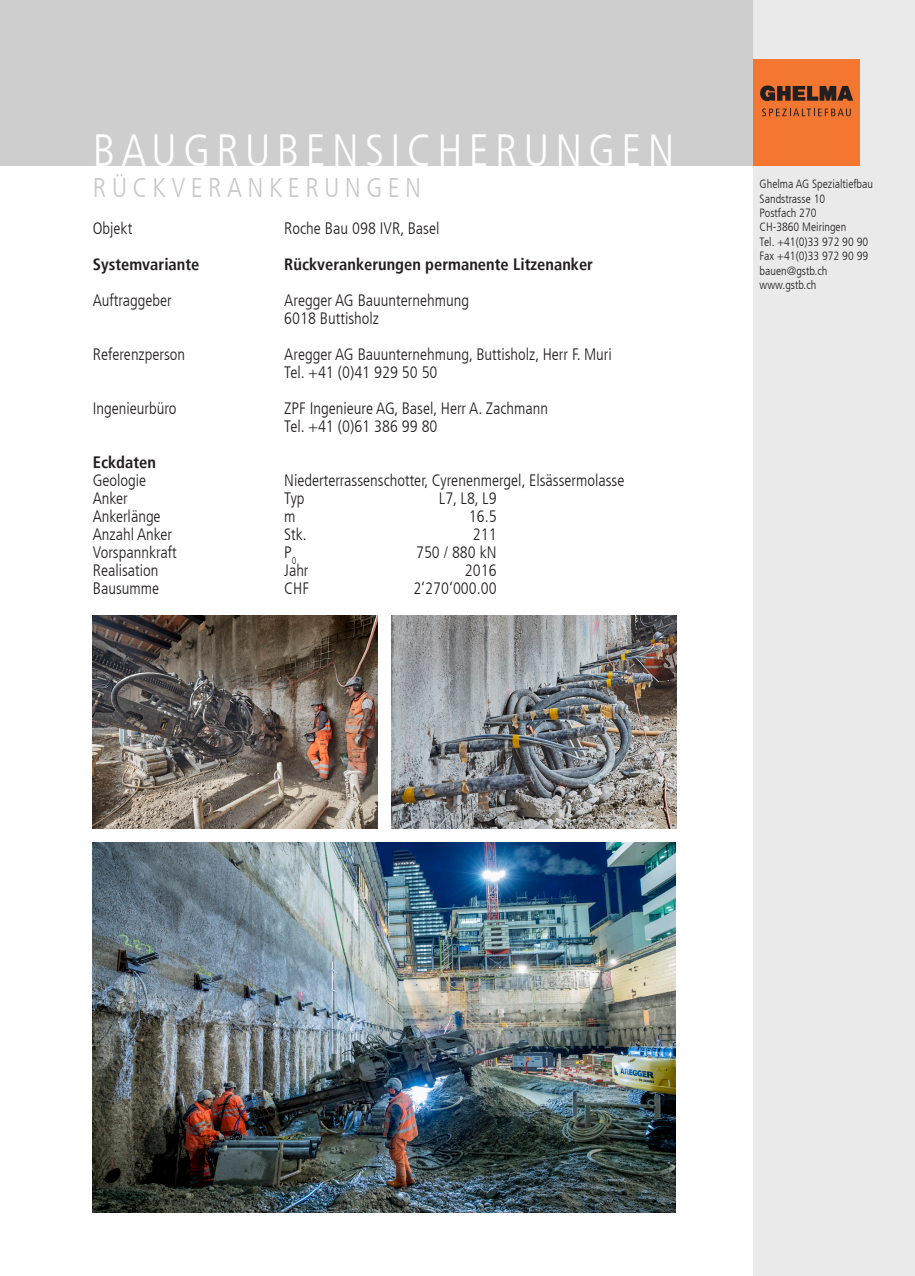
<style>
.page{position:relative;width:915px;height:1276px;background:#fff}
.page>*{position:absolute;margin:0;border:0;box-sizing:border-box;transform-origin:0 0}
.t1{font:300 condensed 45px "Frutiger LT";letter-spacing:.14em;color:#fff}
.t2{font:300 condensed 27px "Frutiger LT";letter-spacing:.2em;color:#c9c9c9}
.t3{font:300 condensed 16.5px/18px "Frutiger LT";color:#231f20}
.t4{font:700 condensed 16.5px "Frutiger LT";color:#231f20}
.t5{font:300 condensed 12px "Frutiger LT";color:#231f20}
</style>
<div class="page">
<div style="left:0;top:0;width:753px;height:166px;background:#c9c9c9"></div>
<div style="left:753px;top:0;width:161px;height:1276px;background:#e8e8e8"></div>
<div style="left:753px;top:59px;width:106px;height:107px;background:#f37730"></div>
<svg style="left:760px;top:85px;width:92px;height:16px"></svg>
<svg style="left:762px;top:108px;width:88px;height:8px"></svg>
<img style="left:93px;top:615px;width:285px;height:214px">
<img style="left:391px;top:615px;width:285px;height:214px">
<img style="left:93px;top:842px;width:582px;height:370px">
<p class="t1" style="left:93px;top:125px;width:583px">BAUGRUBENSICHERUNGEN</p>
<p class="t2" style="left:93px;top:172px;width:330px">RÜCKVERANKERUNGEN</p>
<p class="t5" style="left:759px;top:177px;width:115px">Ghelma AG Spezialtiefbau</p>
<p class="t5" style="left:759px;top:192px;width:67px">Sandstrasse 10</p>
<p class="t5" style="left:759px;top:206px;width:58px">Postfach 270</p>
<p class="t5" style="left:759px;top:220px;width:88px">CH-3860 Meiringen</p>
<p class="t5" style="left:759px;top:235px;width:110px">Tel. +41(0)33 972 90 90</p>
<p class="t5" style="left:759px;top:249px;width:110px">Fax +41(0)33 972 90 99</p>
<p class="t5" style="left:759px;top:264px;width:69px">bauen@gstb.ch</p>
<p class="t5" style="left:759px;top:278px;width:58px">www.gstb.ch</p>
<p class="t3" style="left:93px;top:220px;width:41px">Objekt</p>
<p class="t3" style="left:284px;top:220px;width:157px">Roche Bau 098 IVR, Basel</p>
<p class="t4" style="left:93px;top:254px;width:108px">Systemvariante</p>
<p class="t4" style="left:284px;top:254px;width:310px">Rückverankerungen permanente Litzenanker</p>
<p class="t3" style="left:93px;top:292px;width:80px">Auftraggeber</p>
<p class="t3" style="left:284px;top:292px;width:186px">Aregger AG Bauunternehmung</p>
<p class="t3" style="left:284px;top:310px;width:96px">6018 Buttisholz</p>
<p class="t3" style="left:93px;top:346px;width:94px">Referenzperson</p>
<p class="t3" style="left:284px;top:346px;width:329px">Aregger AG Bauunternehmung, Buttisholz, Herr F. Muri<br>Tel. +41 (0)41 929 50 50</p>
<p class="t3" style="left:93px;top:400px;width:85px">Ingenieurbüro</p>
<p class="t3" style="left:284px;top:400px;width:265px">ZPF Ingenieure AG, Basel, Herr A. Zachmann</p>
<p class="t3" style="left:284px;top:418px;width:155px">Tel. +41 (0)61 386 99 80</p>
<p class="t4" style="left:93px;top:452px;width:65px">Eckdaten</p>
<p class="t3" style="left:93px;top:472px;width:55px">Geologie</p>
<p class="t3" style="left:284px;top:472px;width:341px">Niederterrassenschotter, Cyrenenmergel, Elsässermolasse</p>
<p class="t3" style="left:93px;top:490px;width:36px">Anker</p>
<p class="t3" style="left:284px;top:490px;width:22px">Typ</p>
<p class="t3" style="left:439px;top:490px;width:59px">L7, L8, L9</p>
<p class="t3" style="left:93px;top:508px;width:69px">Ankerlänge</p>
<p class="t3" style="left:284px;top:508px;width:13px">m</p>
<p class="t3" style="left:468px;top:508px;width:29px">16.5</p>
<p class="t3" style="left:93px;top:526px;width:81px">Anzahl Anker</p>
<p class="t3" style="left:284px;top:526px;width:24px">Stk.</p>
<p class="t3" style="left:472px;top:526px;width:25px">211</p>
<p class="t3" style="left:93px;top:544px;width:85px">Vorspannkraft</p>
<p class="t3" style="left:284px;top:544px;width:14px">P<sub>0</sub></p>
<p class="t3" style="left:416px;top:544px;width:82px">750 / 880 kN</p>
<p class="t3" style="left:93px;top:562px;width:67px">Realisation</p>
<p class="t3" style="left:284px;top:562px;width:26px">Jahr</p>
<p class="t3" style="left:465px;top:562px;width:33px">2016</p>
<p class="t3" style="left:93px;top:580px;width:68px">Bausumme</p>
<p class="t3" style="left:284px;top:580px;width:26px">CHF</p>
<p class="t3" style="left:413px;top:580px;width:85px">2‘270‘000.00</p>
</div>
